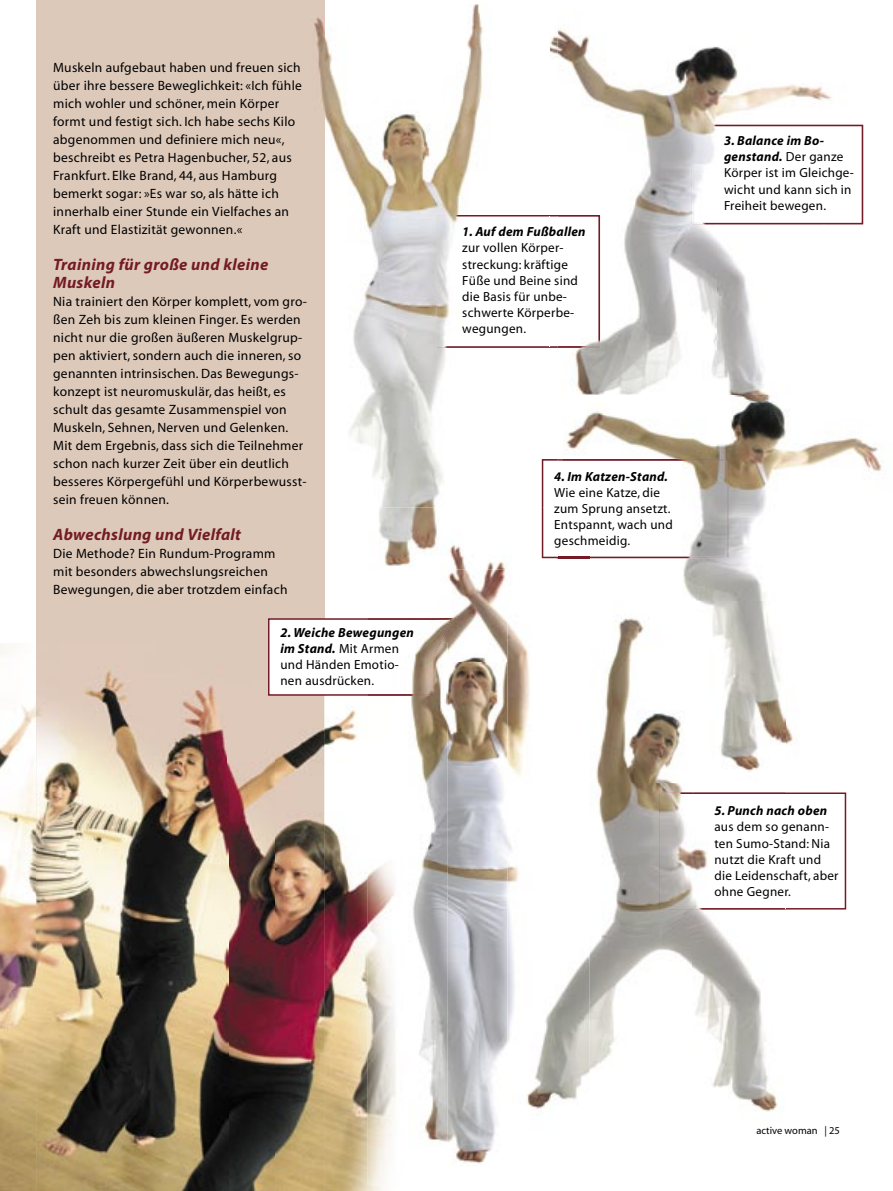
<style>
.page{position:relative;width:893px;height:1191px;background:#fff}
.page>*{position:absolute;margin:0;border:0;box-sizing:border-box;transform-origin:0 0}
.t1{font:italic 700 16.5px/18px "Myriad Pro";letter-spacing:.02em;color:#731b26}
.t2{font:13.5px/18px "Myriad";letter-spacing:.02em;color:#000}
.t3{font:13.2px/16.2px "Myriad";letter-spacing:.02em;color:#000}
.t4{font:italic 700 13.2px "Myriad";letter-spacing:.02em;color:#000}
.t5{font:10.5px "Myriad";color:#000}
.s1{font-weight:700;font-style:italic}
</style>
<div class="page">
<svg style="left:785px;top:792px;width:61px;height:117px"></svg>
<div style="left:36px;top:0;width:288px;height:1191px;background:#ddc9ba"></div>
<img style="left:0;top:643px;width:36px;height:548px">
<img style="left:324px;top:695px;width:58px;height:496px">
<img style="left:36px;top:670px;width:240px;height:521px">
<img style="left:276px;top:695px;width:48px;height:496px">
<div style="left:268px;top:618px;width:100px;height:77px;background:#fff"></div>
<img style="left:324px;top:4px;width:159px;height:257px">
<img style="left:324px;top:261px;width:121px;height:257px">
<img style="left:324px;top:518px;width:1px;height:51px">
<img style="left:437px;top:215px;width:113px;height:133px">
<img style="left:313px;top:17px;width:11px;height:94px">
<img style="left:448px;top:569px;width:59px;height:93px">
<img style="left:448px;top:662px;width:59px;height:502px">
<svg style="left:542px;top:459px;width:21px;height:99px"></svg>
<img style="left:408px;top:695px;width:40px;height:448px">
<img style="left:368px;top:695px;width:40px;height:490px">
<img style="left:368px;top:618px;width:85px;height:77px">
<img style="left:368px;top:507px;width:190px;height:62px">
<img style="left:558px;top:28px;width:306px;height:134px">
<img style="left:558px;top:162px;width:159px;height:233px">
<img style="left:824px;top:162px;width:40px;height:63px">
<img style="left:717px;top:224px;width:107px;height:171px">
<img style="left:692px;top:125px;width:171px;height:99px">
<img style="left:550px;top:32px;width:8px;height:316px">
<img style="left:566px;top:414px;width:316px;height:78px">
<img style="left:705px;top:492px;width:61px;height:110px">
<img style="left:589px;top:558px;width:116px;height:44px">
<img style="left:785px;top:716px;width:9px;height:29px">
<img style="left:563px;top:459px;width:166px;height:99px">
<img style="left:563px;top:556px;width:26px;height:3px">
<img style="left:590px;top:395px;width:194px;height:19px">
<img style="left:589px;top:782px;width:103px;height:291px">
<img style="left:692px;top:909px;width:93px;height:203px">
<img style="left:659px;top:792px;width:126px;height:117px">
<img style="left:507px;top:622px;width:82px;height:487px">
<img style="left:563px;top:602px;width:222px;height:180px">
<p class="t2" style="left:53px;top:59px;width:250px">Muskeln aufgebaut haben und freuen sich über ihre bessere Beweglichkeit: «Ich fühle mich wohler und schöner, mein Körper formt und festigt sich. Ich habe sechs Kilo abgenommen und definiere mich neu«, beschreibt es Petra Hagenbucher, 52, aus Frankfurt. Elke Brand, 44, aus Hamburg bemerkt sogar: »Es war so, als hätte ich innerhalb einer Stunde ein Vielfaches an Kraft und Elastizität gewonnen.«</p>
<p class="t1" style="left:53px;top:256px;width:217px">Training für große und kleine<br>Muskeln</p>
<p class="t2" style="left:53px;top:293px;width:255px">Nia trainiert den Körper komplett, vom gro&shy;ßen Zeh bis zum kleinen Finger. Es werden nicht nur die großen äußeren Muskelgrup&shy;pen aktiviert, sondern auch die inneren, so genannten intrinsischen. Das Bewegungs&shy;konzept ist neuromuskulär, das heißt, es schult das gesamte Zusammenspiel von Muskeln, Sehnen, Nerven und Gelenken.<br>Mit dem Ergebnis, dass sich die Teilnehmer schon nach kurzer Zeit über ein deutlich besseres Körpergefühl und Körperbewusst&shy;sein freuen können.</p>
<p class="t1" style="left:53px;top:526px;width:189px">Abwechslung und Vielfalt</p>
<p class="t2" style="left:53px;top:545px;width:236px">Die Methode? Ein Rundum-Programm mit besonders abwechslungsreichen<br>Bewegungen, die aber trotzdem einfach</p>
<p class="t3" style="left:280px;top:625px;width:135px"><span class="s1">2. Weiche Bewegungen im Stand.</span> Mit Armen und Händen Emotio&shy;nen ausdrücken.</p>
<p class="t4" style="left:462px;top:225px;width:125px">1. Auf dem Fußballen</p>
<p class="t3" style="left:462px;top:240px;width:117px">zur vollen Körper&shy;streckung: kräftige<br>Füße und Beine sind die Basis für unbe&shy;schwerte Körperbe&shy;wegungen.</p>
<p class="t3" style="left:724px;top:133px;width:131px"><span class="s1">3. Balance im Bo&shy;genstand.</span> Der ganze<br>Körper ist im Gleichge&shy;wicht und kann sich in<br>Freiheit bewegen.</p>
<p class="t4" style="left:554px;top:469px;width:115px">4. Im Katzen-Stand.</p>
<p class="t3" style="left:554px;top:485px;width:120px">Wie eine Katze, die zum Sprung ansetzt.<br>Entspannt, wach und geschmeidig.</p>
<p class="t4" style="left:714px;top:804px;width:114px">5. Punch nach oben</p>
<p class="t3" style="left:714px;top:819px;width:126px">aus dem so genann&shy;ten Sumo-Stand: Nia nutzt die Kraft und die Leidenschaft, aber ohne Gegner.</p>
<p class="t5" style="left:756px;top:1125px;width:85px">active woman | 25</p>
</div>
